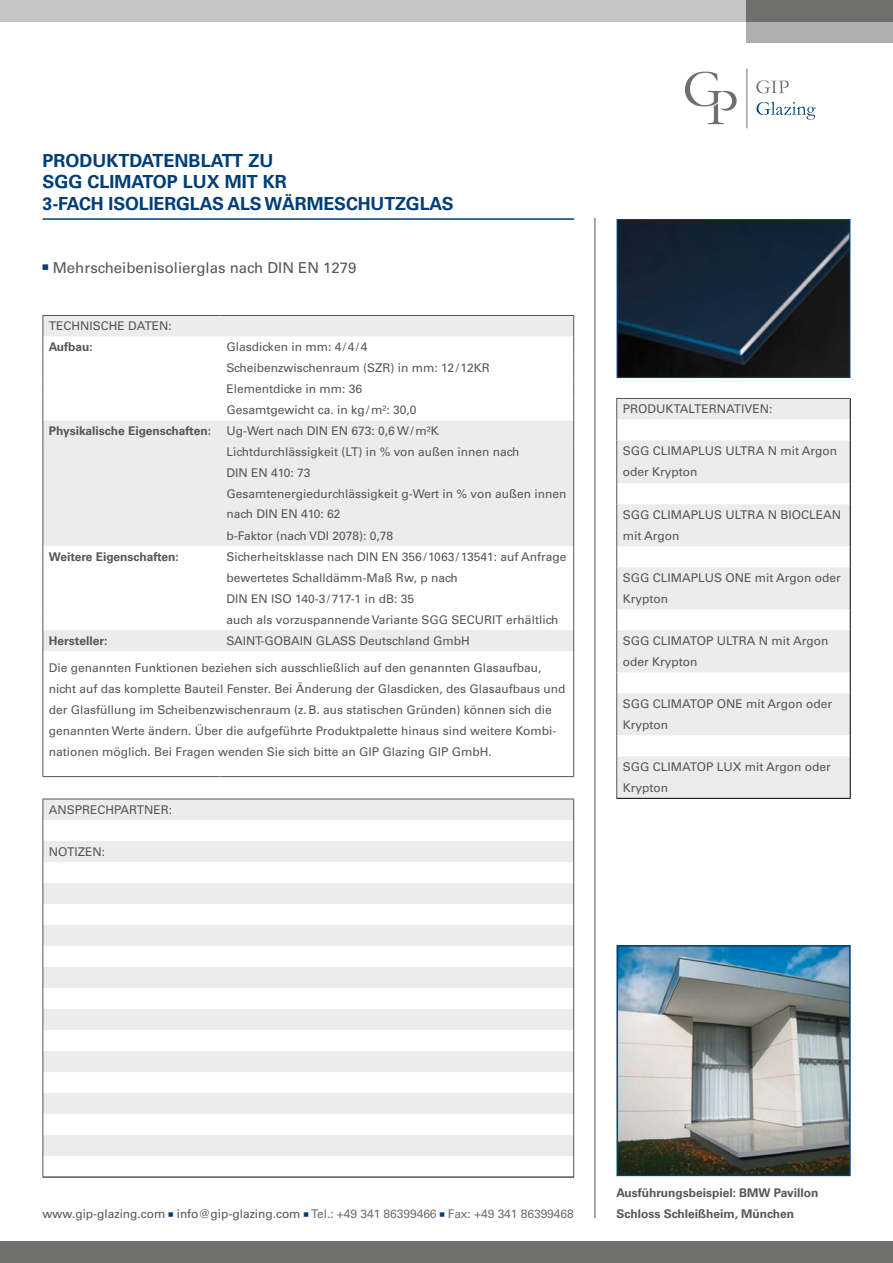
<style>
.page{position:relative;width:893px;height:1263px;background:#fff}
.page>*{position:absolute;margin:0;border:0;box-sizing:border-box;transform-origin:0 0}
.t1{font:700 18px/21.6px "Univers";letter-spacing:-.005em;color:#003e77}
.t2{font:15px "Univers";color:#565656}
.t3{font:12px/21px "Univers";color:#565656}
.t4{font:700 12px/21px "Univers";color:#565656}
.s1{font-weight:700}
.s2{color:#6f6f6e}
</style>
<div class="page">
<div style="left:0;top:0;width:757px;height:21px;background:#c5c5c5"></div>
<div style="left:746px;top:21px;width:147px;height:22px;background:#adaeae"></div>
<div style="left:746px;top:0;width:147px;height:21px;background:#6f6f6e"></div>
<div style="left:0;top:1242px;width:893px;height:21px;background:#6f6f6e"></div>
<svg style="left:685px;top:72px;width:52px;height:52px"></svg>
<svg style="left:756px;top:80px;width:33px;height:13px"></svg>
<hr style="left:747px;top:68px;width:1px;height:60px;background:#706f6f">
<svg style="left:756px;top:102px;width:59px;height:18px"></svg>
<hr style="left:43px;top:218px;width:531px;height:2px;background:#003e77">
<hr style="left:595px;top:218px;width:1px;height:1000px;background:#565656">
<svg style="left:44px;top:316px;width:529px;height:230px;fill:#ececed"></svg>
<hr style="left:43px;top:315px;width:177px;height:1px;background:#565656">
<hr style="left:220px;top:315px;width:354px;height:1px;background:#565656">
<svg style="left:43px;top:316px;width:1px;height:125px"></svg>
<svg style="left:573px;top:316px;width:1px;height:125px"></svg>
<hr style="left:43px;top:441px;width:1px;height:42px;background:#565656">
<hr style="left:573px;top:441px;width:1px;height:42px;background:#565656">
<hr style="left:43px;top:483px;width:1px;height:42px;background:#565656">
<hr style="left:573px;top:483px;width:1px;height:42px;background:#565656">
<svg style="left:43px;top:525px;width:1px;height:42px"></svg>
<svg style="left:573px;top:525px;width:1px;height:42px"></svg>
<hr style="left:43px;top:567px;width:1px;height:42px;background:#565656">
<hr style="left:573px;top:567px;width:1px;height:42px;background:#565656">
<svg style="left:43px;top:609px;width:531px;height:42px"></svg>
<hr style="left:43px;top:651px;width:1px;height:125px;background:#565656">
<hr style="left:573px;top:651px;width:1px;height:125px;background:#565656">
<hr style="left:43px;top:776px;width:177px;height:1px;background:#565656">
<hr style="left:220px;top:776px;width:354px;height:1px;background:#565656">
<svg style="left:44px;top:800px;width:529px;height:356px;fill:#ececed"></svg>
<hr style="left:43px;top:799px;width:178px;height:1px;background:#565656">
<hr style="left:221px;top:799px;width:353px;height:1px;background:#565656">
<svg style="left:43px;top:799px;width:1px;height:378px"></svg>
<svg style="left:573px;top:799px;width:1px;height:378px"></svg>
<hr style="left:43px;top:1177px;width:178px;height:1px;background:#000">
<hr style="left:221px;top:1177px;width:353px;height:1px;background:#000">
<svg style="left:617px;top:399px;width:233px;height:399px;fill:#ececed"></svg>
<hr style="left:616px;top:398px;width:235px;height:1px;background:#565656">
<svg style="left:616px;top:399px;width:1px;height:41px"></svg>
<hr style="left:616px;top:440px;width:1px;height:43px;background:#565656">
<svg style="left:616px;top:483px;width:1px;height:21px"></svg>
<hr style="left:616px;top:504px;width:1px;height:42px;background:#565656">
<svg style="left:616px;top:546px;width:1px;height:21px"></svg>
<hr style="left:616px;top:567px;width:1px;height:42px;background:#565656">
<svg style="left:616px;top:609px;width:1px;height:21px"></svg>
<hr style="left:616px;top:630px;width:1px;height:42px;background:#565656">
<svg style="left:616px;top:672px;width:1px;height:21px"></svg>
<hr style="left:616px;top:693px;width:1px;height:42px;background:#565656">
<svg style="left:616px;top:735px;width:1px;height:21px"></svg>
<hr style="left:616px;top:756px;width:1px;height:42px;background:#565656">
<svg style="left:850px;top:399px;width:1px;height:41px"></svg>
<hr style="left:850px;top:440px;width:1px;height:43px;background:#000">
<svg style="left:850px;top:483px;width:1px;height:21px"></svg>
<hr style="left:850px;top:504px;width:1px;height:42px;background:#000">
<svg style="left:850px;top:546px;width:1px;height:21px"></svg>
<hr style="left:850px;top:567px;width:1px;height:42px;background:#000">
<svg style="left:850px;top:609px;width:1px;height:21px"></svg>
<hr style="left:850px;top:630px;width:1px;height:42px;background:#000">
<svg style="left:850px;top:672px;width:1px;height:21px"></svg>
<hr style="left:850px;top:693px;width:1px;height:42px;background:#000">
<svg style="left:850px;top:735px;width:1px;height:21px"></svg>
<hr style="left:850px;top:756px;width:1px;height:42px;background:#000">
<hr style="left:616px;top:798px;width:235px;height:1px;background:#000">
<img style="left:619px;top:221px;width:229px;height:155px">
<div style="left:617px;top:219px;width:233px;height:159px;border:1px solid #003e77"></div>
<img style="left:619px;top:948px;width:229px;height:225px">
<div style="left:616px;top:945px;width:235px;height:231px;border:2px solid #003e77"></div>
<p class="t1" style="left:43px;top:150px;width:413px">PRODUKTDATENBLATT ZU<br>SGG CLIMATOP LUX MIT KR<br>3-FACH ISOLIERGLAS ALS WÄRMESCHUTZGLAS</p>
<p class="t2" style="left:43px;top:259px;width:315px"><sup>■</sup> Mehrscheibenisolierglas nach DIN EN 1279</p>
<p class="t3" style="left:49px;top:316px;width:124px">TECHNISCHE DATEN:<br><span class="s1">Aufbau:</span></p>
<p class="t3" style="left:226px;top:337px;width:265px">Glasdicken in mm: 4/4/4<br>Scheibenzwischenraum (SZR) in mm: 12/12KR<br>Elementdicke in mm: 36<br>Gesamtgewicht ca. in kg/m²: 30,0</p>
<p class="t4" style="left:49px;top:421px;width:164px">Physikalische Eigenschaften:</p>
<p class="t3" style="left:226px;top:421px;width:341px">Ug-Wert nach DIN EN 673: 0,6 W/m²K<br>Lichtdurchlässigkeit (LT) in % von außen innen nach<br>DIN EN 410: 73<br>Gesamtenergiedurchlässigkeit g-Wert in % von außen innen nach DIN EN 410: 62</p>
<p class="t3" style="left:226px;top:525px;width:168px">b-Faktor (nach VDI 2078): 0,78</p>
<p class="t4" style="left:49px;top:546px;width:131px">Weitere Eigenschaften:</p>
<p class="t3" style="left:226px;top:546px;width:342px">Sicherheitsklasse nach DIN EN 356/1063/13541: auf Anfrage bewertetes Schalldämm-Maß Rw, p nach<br>DIN EN ISO 140-3/717-1 in dB: 35<br>auch als vorzuspannende Variante SGG SECURIT erhältlich</p>
<p class="t4" style="left:49px;top:630px;width:60px">Hersteller:</p>
<p class="t3" style="left:226px;top:630px;width:245px">SAINT-GOBAIN GLASS Deutschland GmbH</p>
<p class="t3" style="left:49px;top:657px;width:518px">Die genannten Funktionen beziehen sich ausschließlich auf den genannten Glasaufbau, nicht auf das komplette Bauteil Fenster. Bei Änderung der Glasdicken, des Glasaufbaus und der Glasfüllung im Scheibenzwischenraum (z.B. aus statischen Gründen) können sich die genannten Werte ändern. Über die aufgeführte Produktpalette hinaus sind weitere Kombi&shy;nationen möglich. Bei Fragen wenden Sie sich bitte an GIP Glazing GIP GmbH.</p>
<p class="t3" style="left:49px;top:799px;width:125px">ANSPRECHPARTNER:</p>
<p class="t3" style="left:49px;top:841px;width:58px">NOTIZEN:</p>
<p class="t3" style="left:623px;top:399px;width:151px">PRODUKTALTERNATIVEN:</p>
<p class="t3" style="left:623px;top:441px;width:216px;line-height:20.4px">SGG CLIMAPLUS ULTRA N mit Argon oder Krypton</p>
<p class="t3" style="left:623px;top:505px;width:220px;line-height:20.4px">SGG CLIMAPLUS ULTRA N BIOCLEAN mit Argon</p>
<p class="t3" style="left:623px;top:568px;width:220px;line-height:20.4px">SGG CLIMAPLUS ONE mit Argon oder<br>Krypton</p>
<p class="t3" style="left:623px;top:631px;width:207px;line-height:20.4px">SGG CLIMATOP ULTRA N mit Argon oder Krypton</p>
<p class="t3" style="left:623px;top:694px;width:211px;line-height:20.4px">SGG CLIMATOP ONE mit Argon oder<br>Krypton</p>
<p class="t3" style="left:623px;top:757px;width:210px;line-height:20.4px">SGG CLIMATOP LUX mit Argon oder<br>Krypton</p>
<p class="t3" style="left:43px;top:1203px;width:533px">www.gip-glazing.com <sup>■</sup> info@gip-glazing.com <sup>■</sup> <span class="s2">Tel.: +49 341 86399466</span> <sup>■</sup> <span class="s2">Fax: +49 341 86399468</span></p>
<p class="t4" style="left:617px;top:1182px;width:203px">Ausführungsbeispiel: BMW Pavillon<br>Schloss Schleißheim, München</p>
</div>
